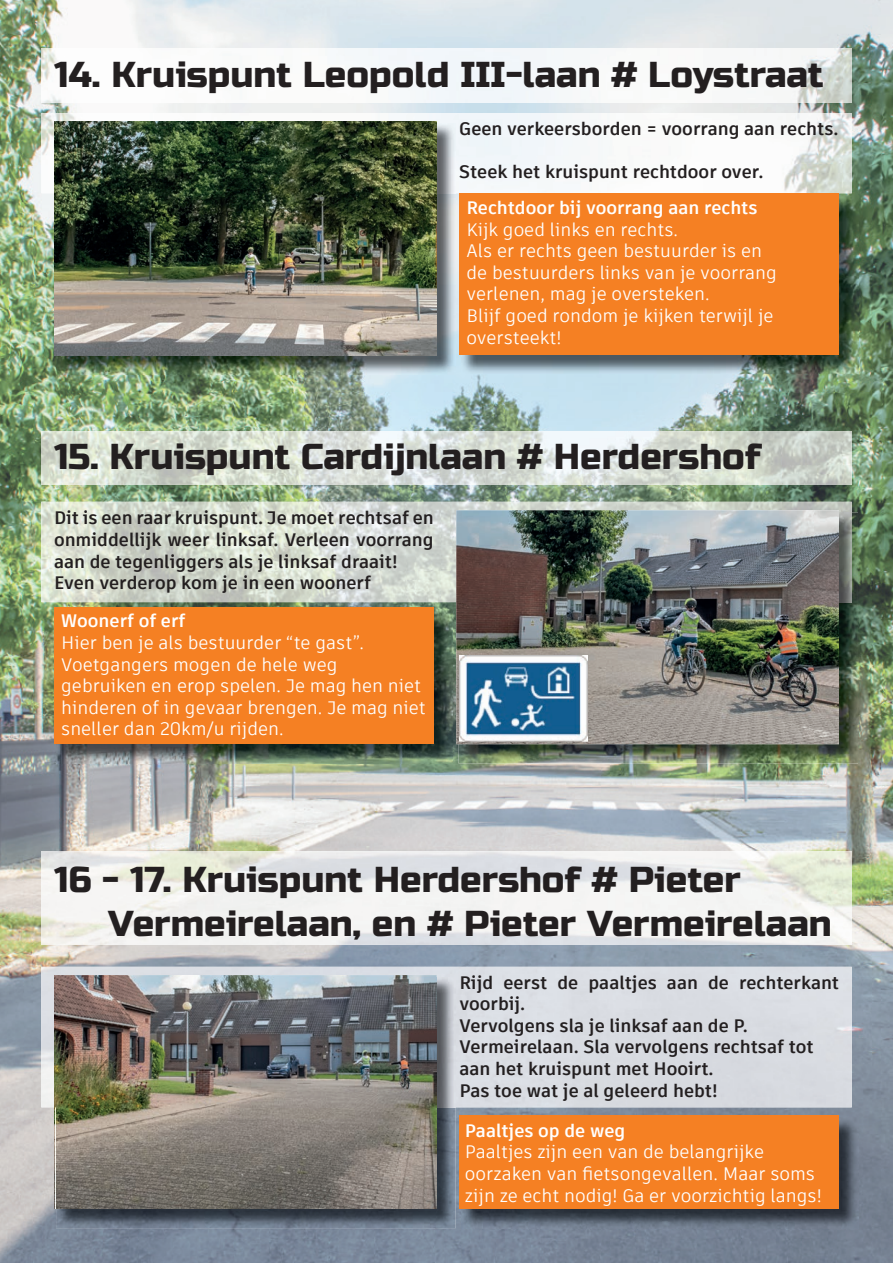
<style>
.page{position:relative;width:893px;height:1263px;background:#fff}
.page>*{position:absolute;margin:0;border:0;box-sizing:border-box;transform-origin:0 0}
.t1{font:36px/43.2px "Russo One";color:#231f20}
.t2{font:18px/21.6px "Artifakt Element";color:#fff}
.t3{font:700 18px/21.6px "Artifakt Element";color:#231f20}
.t4{font:700 18px "Artifakt Element";color:#fff}
</style>
<div class="page">
<img style="left:0;top:0;width:893px;height:1263px">
<img style="left:41px;top:48px;width:811px;height:54px">
<img style="left:41px;top:113px;width:811px;height:80px">
<img style="left:56px;top:123px;width:400px;height:251px">
<img style="left:54px;top:121px;width:383px;height:234px">
<img style="left:461px;top:195px;width:397px;height:179px">
<div style="left:459px;top:193px;width:380px;height:161px;background:#f58023"></div>
<img style="left:41px;top:431px;width:811px;height:54px">
<img style="left:41px;top:502px;width:811px;height:100px">
<img style="left:458px;top:512px;width:400px;height:251px">
<img style="left:839px;top:512px;width:13px;height:90px">
<img style="left:456px;top:510px;width:383px;height:234px">
<img style="left:56px;top:609px;width:397px;height:154px">
<div style="left:54px;top:607px;width:380px;height:137px;background:#f58023"></div>
<img style="left:459px;top:656px;width:128px;height:85px">
<div style="left:41px;top:967px;width:811px;height:140px;background:#d9dce2"></div>
<img style="left:56px;top:977px;width:400px;height:251px">
<img style="left:54px;top:975px;width:383px;height:234px">
<img style="left:461px;top:1118px;width:397px;height:110px">
<div style="left:459px;top:1116px;width:380px;height:93px;background:#f58023"></div>
<img style="left:41px;top:851px;width:811px;height:93px">
<h1 class="t1" style="left:54px;top:54px;width:771px">14. Kruispunt Leopold III-laan # Loystraat</h1>
<p class="t3" style="left:459px;top:118px;width:381px">Geen verkeersborden = voorrang aan rechts.</p>
<p class="t3" style="left:459px;top:161px;width:306px">Steek het kruispunt rechtdoor over.</p>
<p class="t4" style="left:466px;top:195px;width:293px">Rechtdoor bij voorrang aan rechts</p>
<p class="t2" style="left:466px;top:218px;width:312px">Kijk goed links en rechts.<br>Als er rechts geen bestuurder is en de bestuurders links van je voorrang verlenen, mag je oversteken.<br>Blijf goed rondom je kijken terwijl je oversteekt!</p>
<h1 class="t1" style="left:54px;top:436px;width:708px">15. Kruispunt Cardijnlaan # Herdershof</h1>
<p class="t3" style="left:54px;top:507px;width:381px">Dit is een raar kruispunt. Je moet rechtsaf en onmiddellijk weer linksaf. Verleen voorrang aan de tegenliggers als je linksaf draait!<br>Even verderop kom je in een woonerf</p>
<p class="t4" style="left:61px;top:608px;width:126px">Woonerf of erf</p>
<p class="t2" style="left:61px;top:632px;width:366px">Hier ben je als bestuurder “te gast”.<br>Voetgangers mogen de hele weg gebruiken en erop spelen. Je mag hen niet hinderen of in gevaar brengen. Je mag niet sneller dan 20km/u rijden.</p>
<h1 class="t1" style="left:108px;top:859px;width:725px;text-indent:-54px">16 - 17. Kruispunt Herdershof # Pieter<br>Vermeirelaan, en # Pieter Vermeirelaan</h1>
<p class="t3" style="left:459px;top:971px;width:381px">Rijd eerst de paaltjes aan de rechterkant voorbij.<br>Vervolgens sla je linksaf aan de P.<br>Vermeirelaan. Sla vervolgens rechtsaf tot aan het kruispunt met Hooirt.<br>Pas toe wat je al geleerd hebt!</p>
<p class="t4" style="left:465px;top:1118px;width:162px">Paaltjes op de weg</p>
<p class="t2" style="left:465px;top:1141px;width:358px">Paaltjes zijn een van de belangrijke oorzaken van fietsongevallen. Maar soms zijn ze echt nodig! Ga er voorzichtig langs!</p>
</div>
